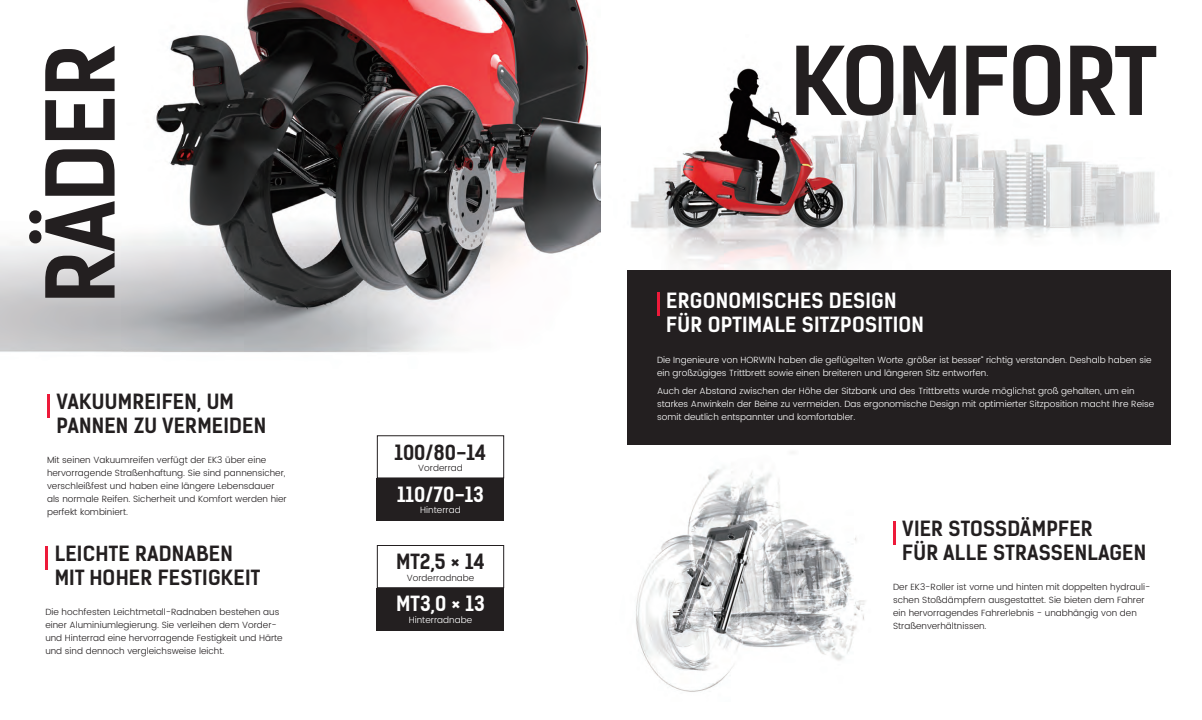
<style>
.page{position:relative;width:1202px;height:720px;background:#fff}
.page>*{position:absolute;margin:0;border:0;box-sizing:border-box;transform-origin:0 0}
.t1{font:700 90px "Kelson Sans";letter-spacing:-.02em;color:#231f20}
.t2{font:700 20px/24px "Kelson Sans";letter-spacing:.01em;color:#231f20}
.t3{font:700 20px/24px "Kelson Sans";letter-spacing:.01em;color:#fff}
.t4{font:300 9px/13px "Poppins";color:#231f20}
.t5{font:300 9px/13px "Poppins";color:#fff}
</style>
<div class="page">
<img style="left:0;top:0;width:601px;height:631px">
<img style="left:630px;top:68px;width:530px;height:202px">
<img style="left:627px;top:444px;width:314px;height:248px">
<div style="left:627px;top:270px;width:543px;height:174px;background:#231f20"></div>
<div style="left:377px;top:545px;width:127px;height:43px;border:1px solid #231f20"></div>
<div style="left:377px;top:588px;width:127px;height:42px;background:#231f20"></div>
<div style="left:377px;top:435px;width:127px;height:43px;border:1px solid #231f20"></div>
<div style="left:377px;top:478px;width:127px;height:43px;background:#231f20"></div>
<hr style="left:45px;top:546px;width:3px;height:24px;background:#ed1a3a">
<hr style="left:47px;top:394px;width:3px;height:24px;background:#ed1a3a">
<hr style="left:893px;top:521px;width:3px;height:24px;background:#ed1a3a">
<hr style="left:657px;top:292px;width:2px;height:24px;background:#ed1a3a">
<h1 class="t1" style="left:26px;top:304px;width:262px;rotate:-90deg">RÄDER</h1>
<h2 class="t2" style="left:57px;top:390px;width:211px">VAKUUMREIFEN, UM<br>PANNEN ZU VERMEIDEN</h2>
<p class="t4" style="left:47px;top:454px;width:241px">Mit seinen Vakuumreifen verfügt der EK3 über eine hervorragende Straßenhaftung. Sie sind pannensicher, verschleißfest und haben eine längere Lebensdauer als normale Reifen. Sicherheit und Komfort werden hier perfekt kombiniert.</p>
<h2 class="t2" style="left:55px;top:541px;width:207px">LEICHTE RADNABEN<br>MIT HOHER FESTIGKEIT</h2>
<p class="t4" style="left:45px;top:605px;width:239px">Die hochfesten Leichtmetall-Radnaben bestehen aus einer Aluminiumlegierung. Sie verleihen dem Vorder&shy;und Hinterrad eine hervorragende Festigkeit und Härte und sind dennoch vergleichsweise leicht.</p>
<h2 class="t2" style="left:395px;top:440px;width:93px">100/80-14</h2>
<p class="t4" style="left:418px;top:461px;width:46px">Vorderrad</p>
<h2 class="t3" style="left:397px;top:482px;width:88px">110/70-13</h2>
<p class="t5" style="left:420px;top:504px;width:42px">Hinterrad</p>
<h2 class="t2" style="left:396px;top:550px;width:90px">MT2,5 × 14</h2>
<p class="t4" style="left:407px;top:571px;width:69px">Vorderradnabe</p>
<h2 class="t3" style="left:396px;top:592px;width:90px">MT3,0 × 13</h2>
<p class="t5" style="left:409px;top:613px;width:65px">Hinterradnabe</p>
<h1 class="t1" style="left:790px;top:26px;width:368px">KOMFORT</h1>
<h2 class="t3" style="left:666px;top:289px;width:259px">ERGONOMISCHES DESIGN<br>FÜR OPTIMALE SITZPOSITION</h2>
<p class="t5" style="left:657px;top:353px;width:496px">Die Ingenieure von HORWIN haben die geflügelten Worte „größer ist besser“ richtig verstanden. Deshalb haben sie ein großzügiges Trittbrett sowie einen breiteren und längeren Sitz entworfen.</p>
<p class="t5" style="left:657px;top:384px;width:499px">Auch der Abstand zwischen der Höhe der Sitzbank und des Trittbretts wurde möglichst groß gehalten, um ein starkes Anwinkeln der Beine zu vermeiden. Das ergonomische Design mit optimierter Sitzposition macht Ihre Reise somit deutlich entspannter und komfortabler.</p>
<h2 class="t2" style="left:902px;top:516px;width:245px">VIER STOSSDÄMPFER<br>FÜR ALLE STRASSENLAGEN</h2>
<p class="t4" style="left:893px;top:580px;width:259px">Der EK3-Roller ist vorne und hinten mit doppelten hydrauli&shy;schen Stoßdämpfern ausgestattet. Sie bieten dem Fahrer ein hervorragendes Fahrerlebnis - unabhängig von den Straßenverhältnissen.</p>
</div>
